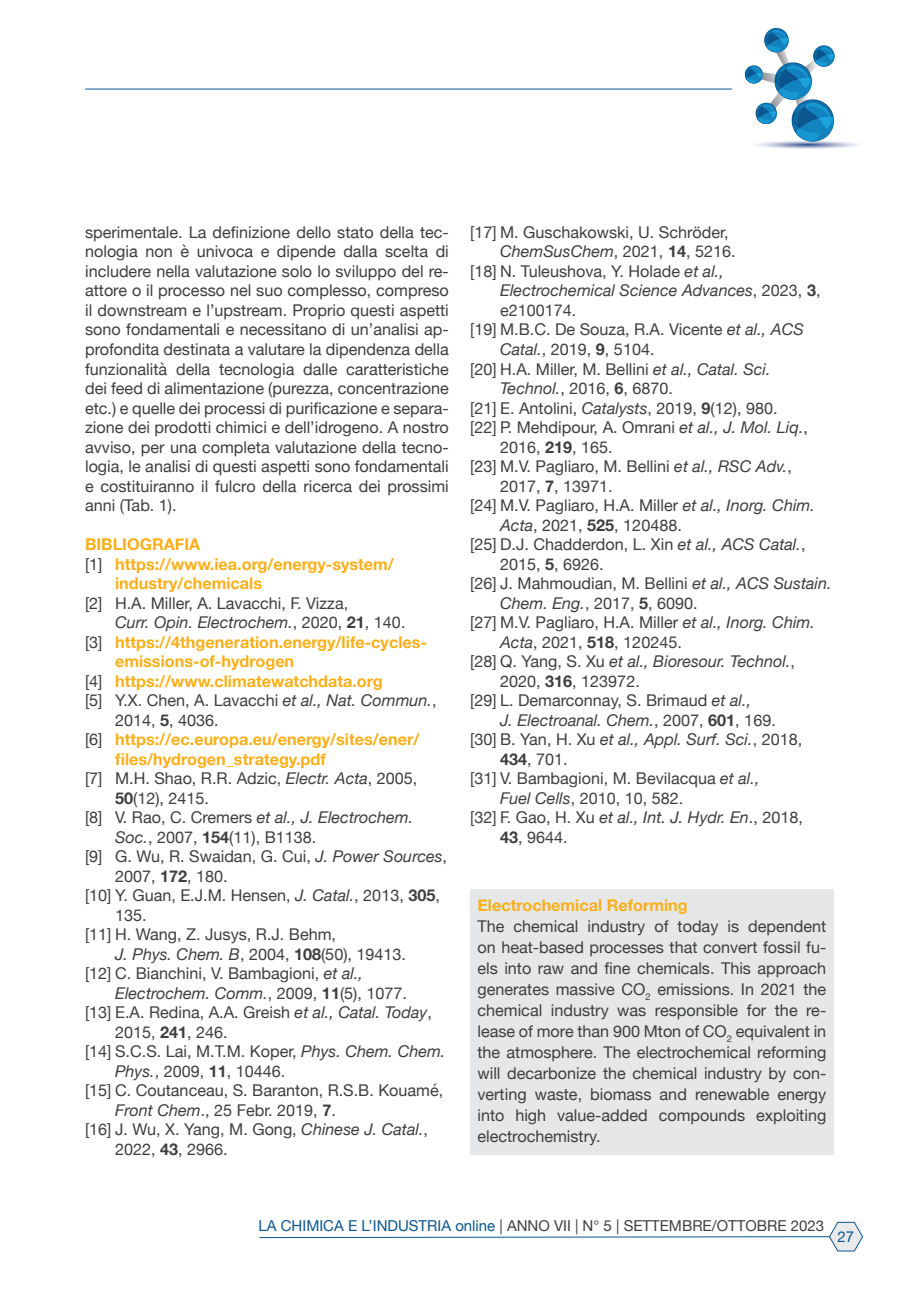
<style>
.page{position:relative;width:919px;height:1289px;background:#fff}
.page>*{position:absolute;margin:0;border:0;box-sizing:border-box;transform-origin:0 0}
.Body_Text_2{font:16.2px/19.5px "Helvetica Neue";color:#3e3e3f}
.Normale{font:16.2px/21px "Helvetica Neue";color:#3e3e3f;text-align:justify}
.Body_Text_2-2{font:700 16.2px/19.5px "Helvetica Neue";color:#faaf18}
.Body_Text_2-3{font:italic 16.2px "Helvetica Neue";color:#3e3e3f}
.Normale-2{font:700 16.2px "Helvetica Neue";color:#faaf18}
.t1{font:15px "Helvetica Neue";color:#3e3e3f}
.t2{font:15px "Helvetica Neue";color:#0b568e}
.s1{font-weight:400;color:#3e3e3f}
.s2{font-style:normal}
.s3{font-weight:700;font-style:normal}
.s4{font-style:italic}
.s5{font-weight:700}
.s6{color:#0b568e}
</style>
<div class="page">
<hr style="left:85px;top:89px;width:646px;height:1px;background:#0b568e">
<svg style="left:744px;top:28px;width:114px;height:121px"></svg>
<svg style="left:259px;top:1222px;width:603px;height:29px"></svg>
<div style="left:470px;top:889px;width:363px;height:265px;background:#e6e7e9"></div>
<p class="Body_Text_2" style="left:85px;top:223px;width:365px;text-align:justify">sperimentale. La definizione dello stato della tec&shy;nologia non è univoca e dipende dalla scelta di includere nella valutazione solo lo sviluppo del re&shy;attore o il processo nel suo complesso, compreso il downstream e l’upstream. Proprio questi aspetti sono fondamentali e necessitano di un’analisi ap&shy;profondita destinata a valutare la dipendenza della funzionalità della tecnologia dalle caratteristiche dei feed di alimentazione (purezza, concentrazione etc.) e quelle dei processi di purificazione e separa&shy;zione dei prodotti chimici e dell’idrogeno. A nostro avviso, per una completa valutazione della tecno&shy;logia, le analisi di questi aspetti sono fondamentali e costituiranno il fulcro della ricerca dei prossimi anni (Tab. 1).</p>
<p class="Body_Text_2-2" style="left:85px;top:535px;width:117px">BIBLIOGRAFIA</p>
<p class="Body_Text_2-2" style="left:115px;top:554px;width:280px;text-indent:-30px"><span class="s1">[1]</span> https://www.iea.org/energy-system/ industry/chemicals</p>
<p class="Body_Text_2" style="left:85px;top:594px;width:264px">[2] H.A. Miller, A. Lavacchi, F. Vizza,</p>
<p class="Body_Text_2-3" style="left:115px;top:610px;width:292px">Curr. Opin. Electrochem.<span class="s2">, 2020,</span> <span class="s3">21</span><span class="s2">, 140.</span></p>
<p class="Body_Text_2-2" style="left:115px;top:632px;width:313px;text-indent:-30px"><span class="s1">[3]</span> https://4thgeneration.energy/life-cycles&shy;emissions-of-hydrogen</p>
<p class="Body_Text_2-2" style="left:85px;top:671px;width:299px"><span class="s1">[4]</span> https://www.climatewatchdata.org</p>
<p class="Body_Text_2" style="left:115px;top:691px;width:323px;text-indent:-30px">[5] Y.X. Chen, A. Lavacchi <span class="s4">et al., Nat. Commun.</span>,<br>2014, <span class="s5">5</span>, 4036.</p>
<p class="Body_Text_2-2" style="left:115px;top:730px;width:306px;text-indent:-30px"><span class="s1">[6]</span> https://ec.europa.eu/energy/sites/ener/ files/hydrogen_strategy.pdf</p>
<p class="Body_Text_2" style="left:115px;top:769px;width:304px;text-indent:-30px">[7] M.H. Shao, R.R. Adzic, <span class="s4">Electr. Acta</span>, 2005,<br><span class="s5">50</span>(12), 2415.</p>
<p class="Body_Text_2" style="left:115px;top:808px;width:299px;text-indent:-30px">[8] V. Rao, C. Cremers <span class="s4">et al., J. Electrochem.<br>Soc.</span>, 2007, <span class="s5">154</span>(11), B1138.</p>
<p class="Body_Text_2" style="left:115px;top:847px;width:333px;text-indent:-30px">[9] G. Wu, R. Swaidan, G. Cui, <span class="s4">J. Power Sources</span>,<br>2007, <span class="s5">172</span>, 180.</p>
<p class="Body_Text_2" style="left:115px;top:886px;width:326px;text-indent:-30px">[10] Y. Guan, E.J.M. Hensen, <span class="s4">J. Catal.</span>, 2013, <span class="s5">305</span>,<br>135.</p>
<p class="Body_Text_2" style="left:85px;top:925px;width:252px">[11] H. Wang, Z. Jusys, R.J. Behm,</p>
<p class="Body_Text_2" style="left:115px;top:945px;width:292px"><span class="s4">J. Phys. Chem. B</span>, 2004, <span class="s5">108</span>(50), 19413.</p>
<p class="Body_Text_2" style="left:115px;top:964px;width:293px;text-indent:-30px">[12] C. Bianchini, V. Bambagioni, <span class="s4">et al.,<br>Electrochem. Comm.</span>, 2009, <span class="s5">11</span>(5), 1077.</p>
<p class="Body_Text_2" style="left:115px;top:1003px;width:318px;text-indent:-30px">[13] E.A. Redina, A.A. Greish <span class="s4">et al., Catal. Today</span>,<br>2015, <span class="s5">241</span>, 246.</p>
<p class="Body_Text_2" style="left:115px;top:1042px;width:332px;text-indent:-30px">[14] S.C.S. Lai, M.T.M. Koper, <span class="s4">Phys. Chem. Chem.<br>Phys.</span>, 2009, <span class="s5">11</span>, 10446.</p>
<p class="Body_Text_2" style="left:115px;top:1081px;width:329px;text-indent:-30px">[15] C. Coutanceau, S. Baranton, R.S.B. Kouamé,<br><span class="s4">Front Chem</span>., 25 Febr. 2019, <span class="s5">7</span>.</p>
<p class="Body_Text_2" style="left:115px;top:1120px;width:314px;text-indent:-30px">[16] J. Wu, X. Yang, M. Gong, <span class="s4">Chinese J. Catal.</span>,<br>2022, <span class="s5">43</span>, 2966.</p>
<p class="Body_Text_2" style="left:500px;top:223px;width:237px;text-indent:-30px">[17] M. Guschakowski, U. Schröder,<br><span class="s4">ChemSusChem</span>, 2021, <span class="s5">14</span>, 5216.</p>
<p class="Body_Text_2" style="left:500px;top:262px;width:322px;text-indent:-30px">[18] N. Tuleushova, Y. Holade <span class="s4">et al.,<br>Electrochemical Science Advances</span>, 2023, <span class="s5">3</span>, e2100174.</p>
<p class="Body_Text_2" style="left:500px;top:321px;width:305px;text-indent:-30px">[19] M.B.C. De Souza, R.A. Vicente <span class="s4">et al., ACS<br>Catal.</span>, 2019, <span class="s5">9</span>, 5104.</p>
<p class="Body_Text_2" style="left:500px;top:360px;width:272px;text-indent:-30px">[20] H.A. Miller, M. Bellini <span class="s4">et al., Catal. Sci.<br>Technol.</span>, 2016, <span class="s5">6</span>, 6870.</p>
<p class="Body_Text_2" style="left:470px;top:399px;width:309px">[21] E. Antolini, <span class="s4">Catalysts</span>, 2019, <span class="s5">9</span>(12), 980.</p>
<p class="Body_Text_2" style="left:500px;top:418px;width:309px;text-indent:-30px">[22] P. Mehdipour, A. Omrani <span class="s4">et al., J. Mol. Liq.</span>,<br>2016, <span class="s5">219</span>, 165.</p>
<p class="Body_Text_2" style="left:500px;top:457px;width:293px;text-indent:-30px">[23] M.V. Pagliaro, M. Bellini <span class="s4">et al., RSC Adv.</span>,<br>2017, <span class="s5">7</span>, 13971.</p>
<p class="Body_Text_2" style="left:500px;top:496px;width:316px;text-indent:-30px">[24] M.V. Pagliaro, H.A. Miller <span class="s4">et al., Inorg. Chim.<br>Acta</span>, 2021, <span class="s5">525</span>, 120488.</p>
<p class="Body_Text_2" style="left:500px;top:535px;width:307px;text-indent:-30px">[25] D.J. Chadderdon, L. Xin <span class="s4">et al., ACS Catal.</span>,<br>2015, <span class="s5">5</span>, 6926.</p>
<p class="Body_Text_2" style="left:500px;top:574px;width:333px;text-indent:-30px">[26] J. Mahmoudian, M. Bellini <span class="s4">et al., ACS Sustain.<br>Chem. Eng.</span>, 2017, <span class="s5">5</span>, 6090.</p>
<p class="Body_Text_2" style="left:500px;top:613px;width:316px;text-indent:-30px">[27] M.V. Pagliaro, H.A. Miller <span class="s4">et al., Inorg. Chim.<br>Acta</span>, 2021, <span class="s5">518</span>, 120245.</p>
<p class="Body_Text_2" style="left:500px;top:652px;width:296px;text-indent:-30px">[28] Q. Yang, S. Xu <span class="s4">et al., Bioresour. Technol.</span>,<br>2020, <span class="s5">316</span>, 123972.</p>
<p class="Body_Text_2" style="left:470px;top:691px;width:282px">[29] L. Demarconnay, S. Brimaud <span class="s4">et al.,</span></p>
<p class="Body_Text_2-3" style="left:500px;top:708px;width:277px">J. Electroanal. Chem.<span class="s2">, 2007,</span> <span class="s3">601</span><span class="s2">, 169.</span></p>
<p class="Body_Text_2" style="left:500px;top:730px;width:303px;text-indent:-30px">[30] B. Yan, H. Xu <span class="s4">et al., Appl. Surf. Sci.</span>, 2018,<br><span class="s5">434</span>, 701.</p>
<p class="Body_Text_2" style="left:470px;top:769px;width:291px">[31] V. Bambagioni, M. Bevilacqua <span class="s4">et al.,</span></p>
<p class="Body_Text_2" style="left:500px;top:789px;width:185px"><span class="s4">Fuel Cells</span>, 2010, 10, 582.</p>
<p class="Body_Text_2" style="left:470px;top:808px;width:334px">[32] F. Gao, H. Xu <span class="s4">et al., Int. J. Hydr. En</span>., 2018,</p>
<p class="Body_Text_2" style="left:500px;top:828px;width:69px"><span class="s5">43</span>, 9644.</p>
<p class="Normale-2" style="left:477px;top:892px;width:212px">Electrochemical Reforming</p>
<p class="Normale" style="left:477px;top:916px;width:350px">The chemical industry of today is dependent on heat-based processes that convert fossil fu&shy;els into raw and fine chemicals. This approach generates massive CO<sub>2</sub> emissions. In 2021 the chemical industry was responsible for the re&shy;lease of more than 900 Mton of CO<sub>2</sub> equivalent in the atmosphere. The electrochemical reforming will decarbonize the chemical industry by con&shy;verting waste, biomass and renewable energy into high value-added compounds exploiting electrochemistry.</p>
<p class="t1" style="left:258px;top:1214px;width:567px"><span class="s6">LA CHIMICA E L’INDUSTRIA online</span> | ANNO VII | N° 5 | SETTEMBRE/OTTOBRE 2023</p>
<p class="t2" style="left:837px;top:1225px;width:18px">27</p>
</div>
